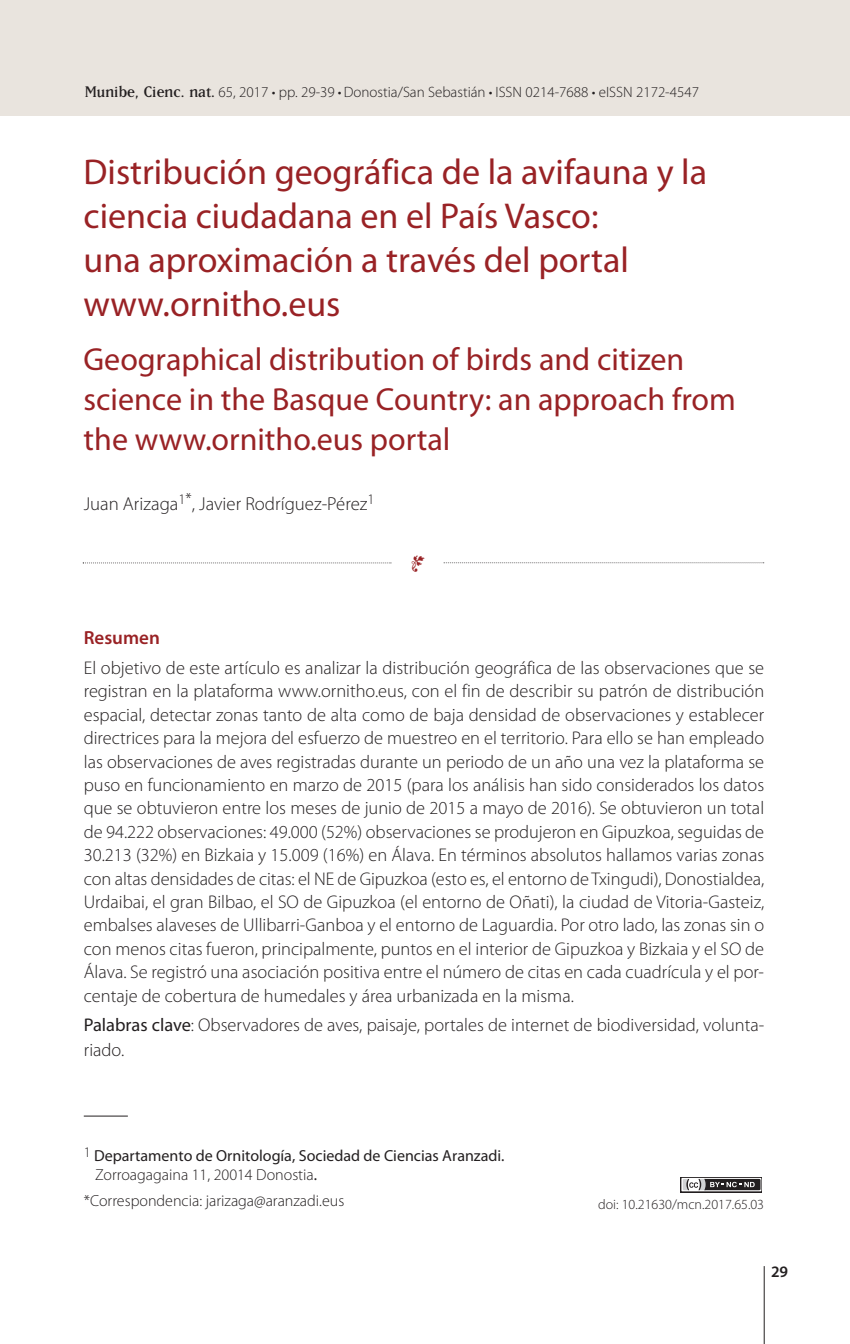
<style>
.page{position:relative;width:850px;height:1344px;background:#fff}
.page>*{position:absolute;margin:0;border:0;box-sizing:border-box;transform-origin:0 0}
.t1{font:36px/44px "Myriad Pro";color:#992225}
.t2{font:32px/40px "Myriad Pro";color:#992225}
.t3{font:600 19px "Myriad Pro";color:#992225}
.t4{font:300 18.8px "Myriad Pro";color:#231f20}
.t5{font:300 18.4px/23.4px "Myriad Pro";color:#231f20;text-align:justify}
.t6{font:16px/19.2px "Myriad Pro";color:#231f20}
.t7{font:300 16px "Myriad Pro";color:#231f20}
.t8{font:600 16px "Myriad Pro";color:#231f20}
.t9{font:300 15px "Myriad Pro";color:#231f20}
.t10{font:300 14px "Myriad Pro";color:#231f20}
.s1{font-family:"Matrix Lining";font-weight:400;font-size:18px}
.s2{font-weight:400}
.s3{font-weight:300}
</style>
<div class="page">
<hr style="left:764px;top:1266px;width:1px;height:78px;background:#231f20">
<div style="left:0;top:0;width:850px;height:115px;background:#e9e4de"></div>
<svg style="left:83px;top:562px;width:308px;height:1px"></svg>
<svg style="left:444px;top:562px;width:320px;height:1px"></svg>
<hr style="left:84px;top:1116px;width:44px;height:1px;background:#231f20">
<svg style="left:680px;top:1177px;width:82px;height:15px"></svg>
<div style="left:681px;top:1178px;width:80px;height:13px;background:#f4f4f5"></div>
<svg style="left:683px;top:1179px;width:77px;height:11px"></svg>
<p class="t10" style="left:573px;top:78px;width:193px">Ciencia ciudadana en el País Vasco</p>
<p class="t9" style="left:85px;top:86px;width:616px"><span class="s1">Munibe, Cienc. nat.</span> 65, 2017 • pp. 29-39 • Donostia/San Sebastián • ISSN 0214-7688 • eISSN 2172-4547</p>
<h1 class="t1" style="left:84px;top:153px;width:625px">Distribución geográfica de la avifauna y la ciencia ciudadana en el País Vasco:<br>una aproximación a través del portal www.ornitho.eus</h1>
<h2 class="t2" style="left:84px;top:342px;width:654px">Geographical distribution of birds and citizen science in the Basque Country: an approach from the www.ornitho.eus portal</h2>
<p class="t4" style="left:84px;top:497px;width:292px">Juan Arizaga<sup>1</sup><sup>*</sup>, Javier Rodríguez-Pérez<sup>1</sup></p>
<p class="t3" style="left:84px;top:626px;width:78px">Resumen</p>
<p class="t5" style="left:84px;top:658px;width:682px">El objetivo de este artículo es analizar la distribución geográfica de las observaciones que se registran en la plataforma www.ornitho.eus, con el fin de describir su patrón de distribución espacial, detectar zonas tanto de alta como de baja densidad de observaciones y establecer directrices para la mejora del esfuerzo de muestreo en el territorio. Para ello se han empleado las observaciones de aves registradas durante un periodo de un año una vez la plataforma se puso en funcionamiento en marzo de 2015 (para los análisis han sido considerados los datos que se obtuvieron entre los meses de junio de 2015 a mayo de 2016). Se obtuvieron un total de 94.222 observaciones: 49.000 (52%) observaciones se produjeron en Gipuzkoa, seguidas de 30.213 (32%) en Bizkaia y 15.009 (16%) en Álava. En términos absolutos hallamos varias zonas con altas densidades de citas: el NE de Gipuzkoa (esto es, el entorno de Txingudi), Donostialdea, Urdaibai, el gran Bilbao, el SO de Gipuzkoa (el entorno de Oñati), la ciudad de Vitoria-Gasteiz, embalses alaveses de Ullibarri-Ganboa y el entorno de Laguardia. Por otro lado, las zonas sin o con menos citas fueron, principalmente, puntos en el interior de Gipuzkoa y Bizkaia y el SO de Álava. Se registró una asociación positiva entre el número de citas en cada cuadrícula y el por&shy;centaje de cobertura de humedales y área urbanizada en la misma.</p>
<p class="t5" style="left:84px;top:1015px;width:682px;line-height:24.2px"><span class="s2">Palabras clave</span>: Observadores de aves, paisaje, portales de internet de biodiversidad, volunta&shy;riado.</p>
<p class="t6" style="left:95px;top:1147px;width:411px;text-indent:-11px"><sup>1</sup> Departamento de Ornitología, Sociedad de Ciencias Aranzadi.<br><span class="s3">Zorroagagaina 11, 20014 Donostia</span>.</p>
<p class="t7" style="left:84px;top:1195px;width:262px">*Correspondencia: jarizaga@aranzadi.eus</p>
<p class="t10" style="left:598px;top:1199px;width:167px">doi: 10.21630/mcn.2017.65.03</p>
<p class="t8" style="left:771px;top:1262px;width:19px">29</p>
</div>
